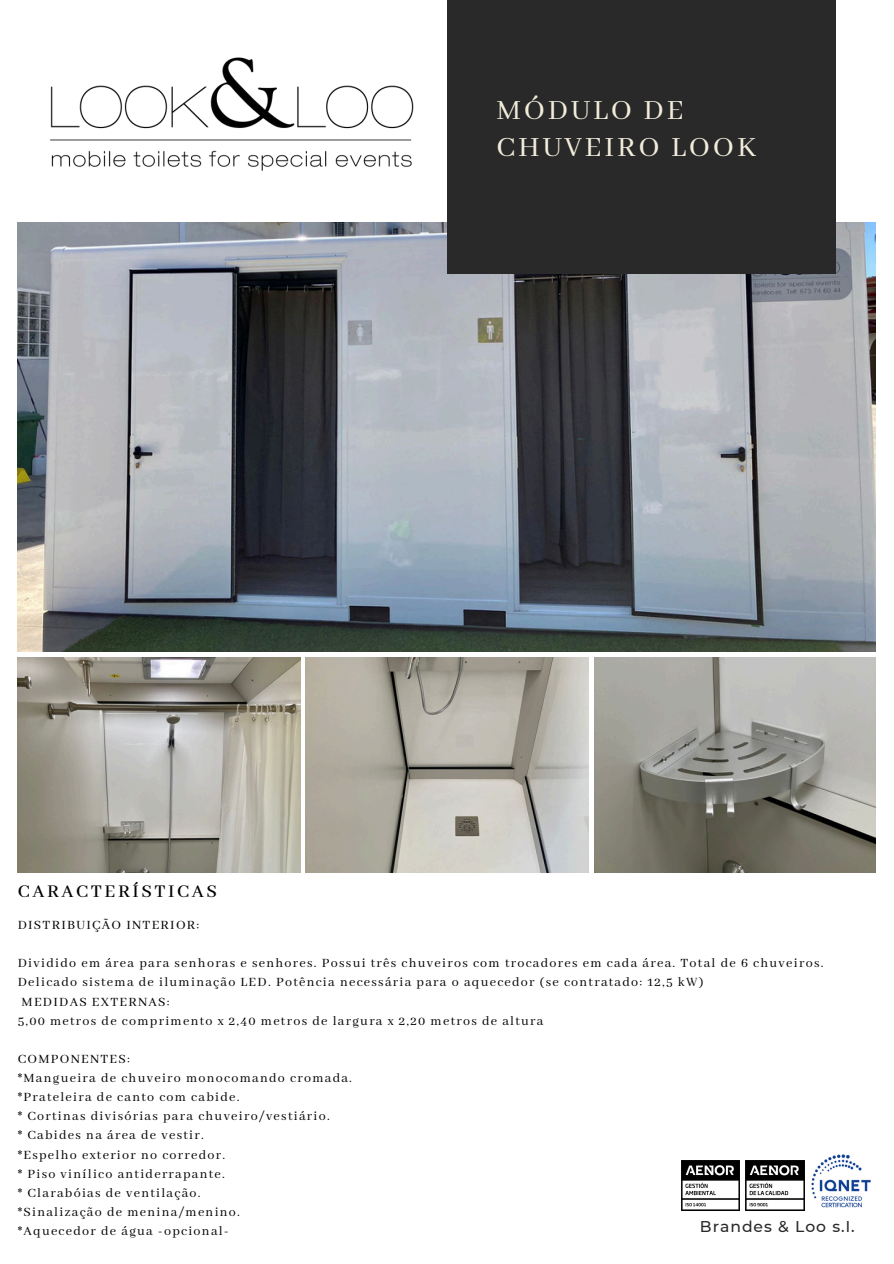
<style>
.page{position:relative;width:894px;height:1264px;background:#fff}
.page>*{position:absolute;margin:0;border:0;box-sizing:border-box;transform-origin:0 0}
.t1{font:30.9px/37.2px "Abhaya Libre";letter-spacing:.09em;color:#f2eddb}
.t2{font:500 19.95px "Abhaya Libre";letter-spacing:.13em;color:#000}
.t3{font:500 15.6px "Montserrat";letter-spacing:.065em;color:#292929}
.t4{font:14.1px/19.2px "Abhaya Libre";letter-spacing:.09em;color:#000}
</style>
<div class="page">
<img style="left:18px;top:223px;width:857px;height:428px">
<img style="left:18px;top:657px;width:282px;height:215px">
<img style="left:306px;top:657px;width:282px;height:215px">
<img style="left:594px;top:657px;width:281px;height:215px">
<div style="left:446px;top:0;width:388px;height:273px;background:#292929"></div>
<img style="left:50px;top:57px;width:364px;height:113px">
<img style="left:745px;top:1160px;width:59px;height:50px">
<img style="left:681px;top:1160px;width:58px;height:50px">
<img style="left:811px;top:1154px;width:60px;height:54px">
<h2 class="t1" style="left:496px;top:93px;width:261px">MÓDULO DE<br>CHUVEIRO LOOK</h2>
<p class="t2" style="left:18px;top:879px;width:201px">CARACTERÍSTICAS</p>
<p class="t4" style="left:18px;top:915px;width:183px">DISTRIBUIÇÃO INTERIOR:</p>
<p class="t4" style="left:18px;top:954px;width:807px">Dividido em área para senhoras e senhores. Possui três chuveiros com trocadores em cada área. Total de 6 chuveiros.<br>Delicado sistema de iluminação LED. Potência necessária para o aquecedor (se contratado: 12,5 kW)<br>MEDIDAS EXTERNAS:<br>5,00 metros de comprimento x 2,40 metros de largura x 2,20 metros de altura</p>
<p class="t4" style="left:18px;top:1049px;width:336px">COMPONENTES:<br>*Mangueira de chuveiro monocomando cromada. *Prateleira de canto com cabide.<br>* Cortinas divisórias para chuveiro/vestiário.<br>* Cabides na área de vestir.<br>*Espelho exterior no corredor.<br>* Piso vinílico antiderrapante.<br>* Clarabóias de ventilação.<br>*Sinalização de menina/menino.<br>*Aquecedor de água -opcional-</p>
<p class="t3" style="left:699px;top:1217px;width:156px">Brandes &amp; Loo s.l.</p>
</div>
